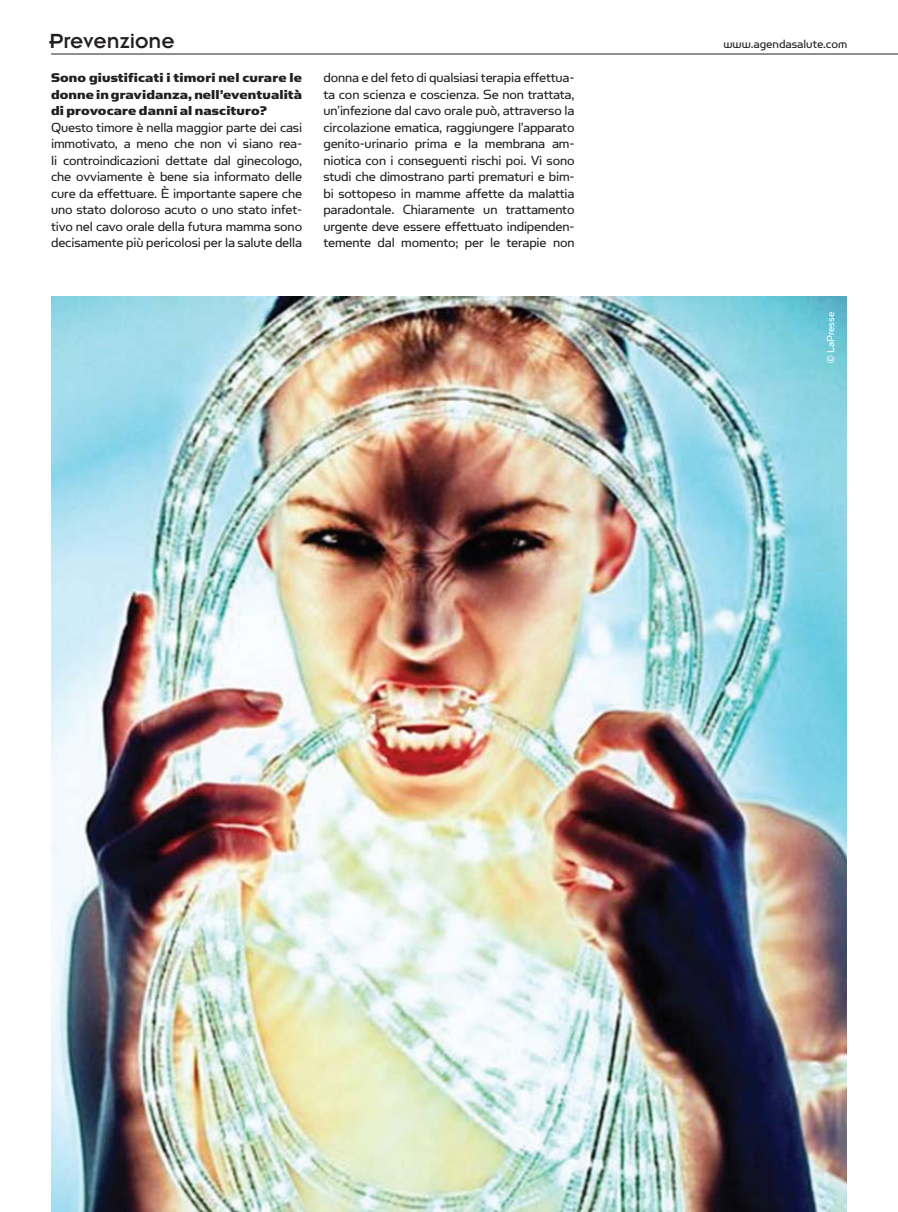
<style>
.page{position:relative;width:898px;height:1212px;background:#fff}
.page>*{position:absolute;margin:0;border:0;box-sizing:border-box;transform-origin:0 0}
.t1{font:22.5px "Insignia LT Std";color:#231f20}
.t2{font:15px/16.5px "Simian Text Orangutan";letter-spacing:-.01em;color:#231f20;text-align:justify}
.t3{font:14.25px/16.5px "Simian Text Chimpanzee";letter-spacing:.005em;color:#231f20;text-align:justify;scale:1.05 1}
.t4{font:13.5px "Simian Display Orangutan";letter-spacing:-.005em;color:#231f20}
.t5{font:11.25px "Simian Text Orangutan";letter-spacing:-.005em;color:#fff}
</style>
<div class="page">
<img style="left:51px;top:296px;width:795px;height:916px">
<hr style="left:51px;top:54px;width:846px;height:1px;background:#231f20">
<h1 class="t1" style="left:49px;top:29px;width:127px">Prevenzione</h1>
<p class="t4" style="left:723px;top:37px;width:125px">www.agendasalute.com</p>
<p class="t3" style="left:51px;top:69px;width:240px">Sono giustificati i timori nel curare le donne in gravidanza, nell’eventualità di provocare danni al nascituro?</p>
<p class="t2" style="left:51px;top:119px;width:252px">Questo timore è nella maggior parte dei casi immotivato, a meno che non vi siano rea&shy;li controindicazioni dettate dal ginecologo, che ovviamente è bene sia informato delle cure da effettuare. È importante sapere che uno stato doloroso acuto o uno stato infet&shy;tivo nel cavo orale della futura mamma sono decisamente più pericolosi per la salute della</p>
<p class="t2" style="left:323px;top:69px;width:252px">donna e del feto di qualsiasi terapia effettua&shy;ta con scienza e coscienza. Se non trattata, un’infezione dal cavo orale può, attraverso la circolazione ematica, raggiungere l’apparato genito-urinario prima e la membrana am&shy;niotica con i conseguenti rischi poi. Vi sono studi che dimostrano parti prematuri e bim&shy;bi sottopeso in mamme affette da malattia paradontale. Chiaramente un trattamento urgente deve essere effettuato indipenden&shy;temente dal momento; per le terapie non</p>
<p class="t5" style="left:824px;top:363px;width:53px;rotate:-90deg">© LaPresse</p>
</div>
